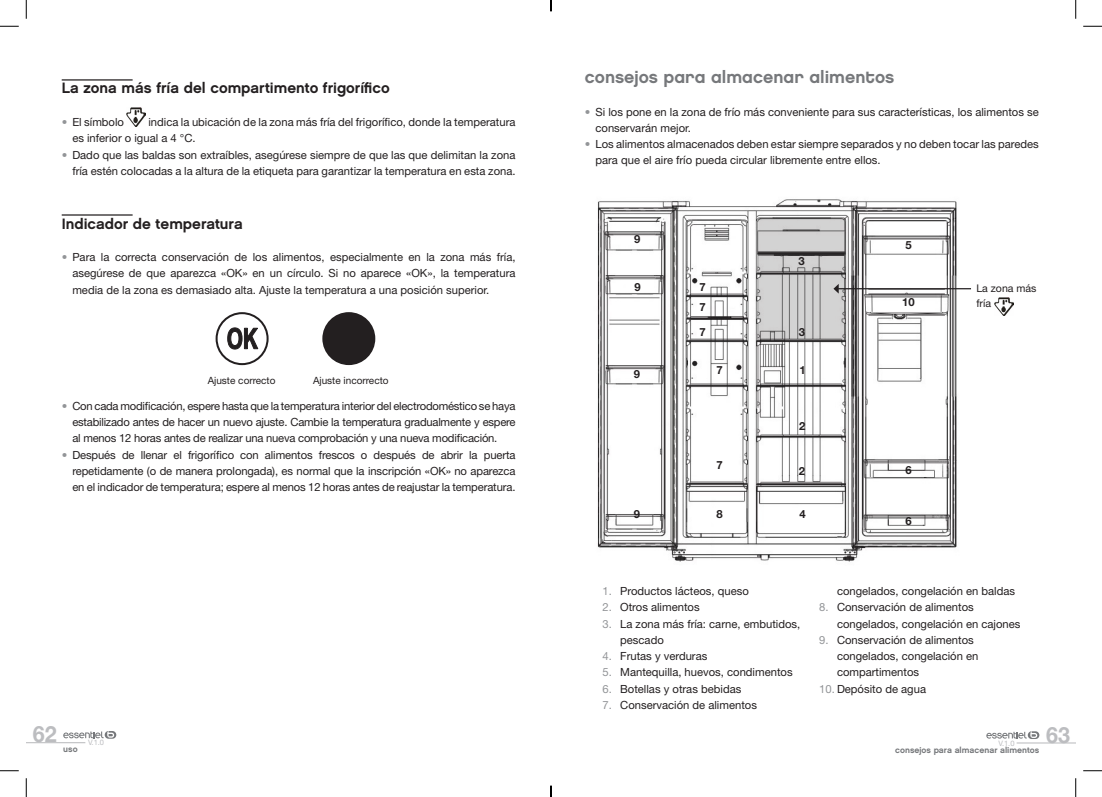
<style>
.page{position:relative;width:1102px;height:797px;background:#fff}
.page>*{position:absolute;margin:0;border:0;box-sizing:border-box;transform-origin:0 0}
.t1{font:700 22.5px "Helvetica Neue LT Std";color:#bcbdc0;scale:.96 1}
.chapitre{font:17.5px "Chalet New York Nineteen Eighty";color:#76787b}
.Titre{font:15px "Chalet New York Nineteen Sixty";color:#231f20}
.t2{font:11.25px/16.2px "Helvetica Neue LT Std";color:#231f20}
.Paragraphe{font:700 11.25px "Helvetica Neue LT Std";color:#231f20}
.Paragraphe-2{font:10.62px/15.2px "Helvetica Neue LT Std";color:#231f20}
.Paragraphe-3{font:10px "Helvetica Neue LT Std";color:#231f20}
.t3{font:8.5px "Chalet New York Nineteen Sixty";color:#76787b}
.Sous_sous_titre{font:7.5px "Helvetica Neue LT Std";color:#bcbdc0}
.s1{color:#939598}
</style>
<div class="page">
<svg style="left:63px;top:731px;width:53px;height:7px"></svg>
<hr style="left:26px;top:742px;width:59px;height:1px;background:#bcbdc0">
<svg style="left:986px;top:731px;width:53px;height:8px"></svg>
<hr style="left:1016px;top:742px;width:59px;height:1px;background:#bcbdc0">
<hr style="left:62px;top:79px;width:71px;height:2px;background:#231f20">
<hr style="left:62px;top:214px;width:71px;height:2px;background:#231f20">
<img style="left:126px;top:107px;width:20px;height:19px">
<div style="left:215px;top:312px;width:53px;height:53px;border:2px solid #231f20;border-radius:50%"></div>
<svg style="left:227px;top:327px;width:32px;height:23px"></svg>
<div style="left:323px;top:313px;width:51px;height:51px;background:#231f20;border-radius:50%"></div>
<div style="left:322px;top:312px;width:53px;height:53px;border:2px solid #231f20;border-radius:50%"></div>
<img style="left:994px;top:297px;width:19px;height:19px">
<img style="left:597px;top:199px;width:366px;height:363px">
<hr style="left:838px;top:288px;width:132px;height:1px;background:#231f20">
<svg style="left:759px;top:218px;width:86px;height:123px;background:#bdbdbd"></svg>
<svg style="left:0;top:25px;width:19px;height:2px"></svg>
<svg style="left:1083px;top:25px;width:18px;height:2px"></svg>
<svg style="left:0;top:770px;width:19px;height:1px"></svg>
<svg style="left:1083px;top:770px;width:18px;height:1px"></svg>
<svg style="left:25px;top:0;width:2px;height:19px"></svg>
<svg style="left:25px;top:778px;width:2px;height:19px"></svg>
<svg style="left:1075px;top:0;width:1px;height:19px"></svg>
<svg style="left:1075px;top:778px;width:1px;height:19px"></svg>
<svg style="left:550px;top:785px;width:1px;height:12px"></svg>
<p class="Titre" style="left:62px;top:79px;width:329px">La zona más fría del compartimento frigorífico</p>
<p class="t2" style="left:62px;top:114px;width:64px"><span class="s1">•</span> El símbolo</p>
<p class="t2" style="left:72px;top:114px;width:444px;text-indent:76px">indica la ubicación de la zona más fría del frigorífico, donde la temperatura es inferior o igual a 4 °C.</p>
<p class="t2" style="left:62px;top:146px;width:455px;text-align:right"><span class="s1">•</span> Dado que las baldas son extraíbles, asegúrese siempre de que las que delimitan la zona fría estén colocadas a la altura de la etiqueta para garantizar la temperatura en esta zona.</p>
<p class="Titre" style="left:62px;top:214px;width:182px">Indicador de temperatura</p>
<p class="t2" style="left:72px;top:249px;width:444px;text-align:justify;text-indent:-11px"><span class="s1">•</span> Para la correcta conservación de los alimentos, especialmente en la zona más fría, asegúrese de que aparezca «OK» en un círculo. Si no aparece «OK», la temperatura media de la zona es demasiado alta. Ajuste la temperatura a una posición superior.</p>
<p class="Paragraphe-3" style="left:208px;top:374px;width:69px">Ajuste correcto</p>
<p class="Paragraphe-3" style="left:313px;top:374px;width:77px">Ajuste incorrecto</p>
<p class="t2" style="left:72px;top:397px;width:444px;text-align:justify;text-indent:-11px"><span class="s1">•</span> Con cada modificación, espere hasta que la temperatura interior del electrodoméstico se haya estabilizado antes de hacer un nuevo ajuste. Cambie la temperatura gradualmente y espere al menos 12 horas antes de realizar una nueva comprobación y una nueva modificación.</p>
<p class="t2" style="left:72px;top:446px;width:444px;text-align:justify;text-indent:-11px"><span class="s1">•</span> Después de llenar el frigorífico con alimentos frescos o después de abrir la puerta repetidamente (o de manera prolongada), es normal que la inscripción «OK» no aparezca en el indicador de temperatura; espere al menos 12 horas antes de reajustar la temperatura.</p>
<p class="chapitre" style="left:585px;top:66px;width:311px">consejos para almacenar alimentos</p>
<p class="t2" style="left:595px;top:103px;width:444px;text-indent:-11px"><span class="s1">•</span> Si los pone en la zona de frío más conveniente para sus características, los alimentos se conservarán mejor.</p>
<p class="t2" style="left:595px;top:136px;width:444px;text-indent:-11px"><span class="s1">•</span> Los alimentos almacenados deben estar siempre separados y no deben tocar las paredes para que el aire frío pueda circular libremente entre ellos.</p>
<p class="Paragraphe" style="left:634px;top:232px;width:8px">9</p>
<p class="Paragraphe" style="left:905px;top:238px;width:8px">5</p>
<p class="Paragraphe" style="left:798px;top:254px;width:8px">3</p>
<p class="Paragraphe" style="left:634px;top:280px;width:8px">9</p>
<p class="Paragraphe" style="left:699px;top:280px;width:8px">7</p>
<p class="Paragraphe" style="left:699px;top:300px;width:8px">7</p>
<p class="Paragraphe" style="left:902px;top:295px;width:14px">10</p>
<p class="Paragraphe-2" style="left:976px;top:280px;width:62px">La zona más fría</p>
<p class="Paragraphe" style="left:699px;top:325px;width:8px">7</p>
<p class="Paragraphe" style="left:798px;top:325px;width:8px">3</p>
<p class="Paragraphe" style="left:634px;top:367px;width:8px">9</p>
<p class="Paragraphe" style="left:716px;top:363px;width:8px">7</p>
<p class="Paragraphe" style="left:799px;top:363px;width:8px">1</p>
<p class="Paragraphe" style="left:799px;top:419px;width:8px">2</p>
<p class="Paragraphe" style="left:716px;top:458px;width:8px">7</p>
<p class="Paragraphe" style="left:798px;top:464px;width:8px">2</p>
<p class="Paragraphe" style="left:905px;top:463px;width:8px">6</p>
<p class="Paragraphe" style="left:634px;top:507px;width:8px">9</p>
<p class="Paragraphe" style="left:716px;top:507px;width:8px">8</p>
<p class="Paragraphe" style="left:799px;top:507px;width:8px">4</p>
<p class="Paragraphe" style="left:905px;top:514px;width:8px">6</p>
<p class="t2" style="left:602px;top:583px;width:148px"><span class="s1">1.</span> Productos lácteos, queso</p>
<p class="t2" style="left:602px;top:599px;width:99px"><span class="s1">2.</span> Otros alimentos</p>
<p class="t2" style="left:620px;top:615px;width:182px;text-indent:-18px"><span class="s1">3.</span> La zona más fría: carne, embutidos, pescado</p>
<p class="t2" style="left:602px;top:648px;width:106px"><span class="s1">4.</span> Frutas y verduras</p>
<p class="t2" style="left:602px;top:664px;width:192px"><span class="s1">5.</span> Mantequilla, huevos, condimentos</p>
<p class="t2" style="left:602px;top:680px;width:140px"><span class="s1">6.</span> Botellas y otras bebidas</p>
<p class="t2" style="left:602px;top:696px;width:156px"><span class="s1">7.</span> Conservación de alimentos</p>
<p class="t2" style="left:837px;top:583px;width:179px">congelados, congelación en baldas</p>
<p class="t2" style="left:837px;top:599px;width:185px;text-indent:-18px"><span class="s1">8.</span> Conservación de alimentos congelados, congelación en cajones</p>
<p class="t2" style="left:837px;top:631px;width:143px;text-indent:-18px"><span class="s1">9.</span> Conservación de alimentos congelados, congelación en compartimentos</p>
<p class="t2" style="left:819px;top:680px;width:108px"><span class="s1">10.</span> Depósito de agua</p>
<h1 class="t1" style="left:33px;top:720px;width:26px">62</h1>
<p class="t3" style="left:63px;top:744px;width:16px">uso</p>
<p class="t1" style="left:1045px;top:721px;width:26px">63</p>
<p class="Sous_sous_titre" style="left:88px;top:738px;width:18px">V.1.0</p>
<p class="Sous_sous_titre" style="left:998px;top:738px;width:18px">V.1.0</p>
<p class="t3" style="left:895px;top:744px;width:146px">consejos para almacenar alimentos</p>
</div>
